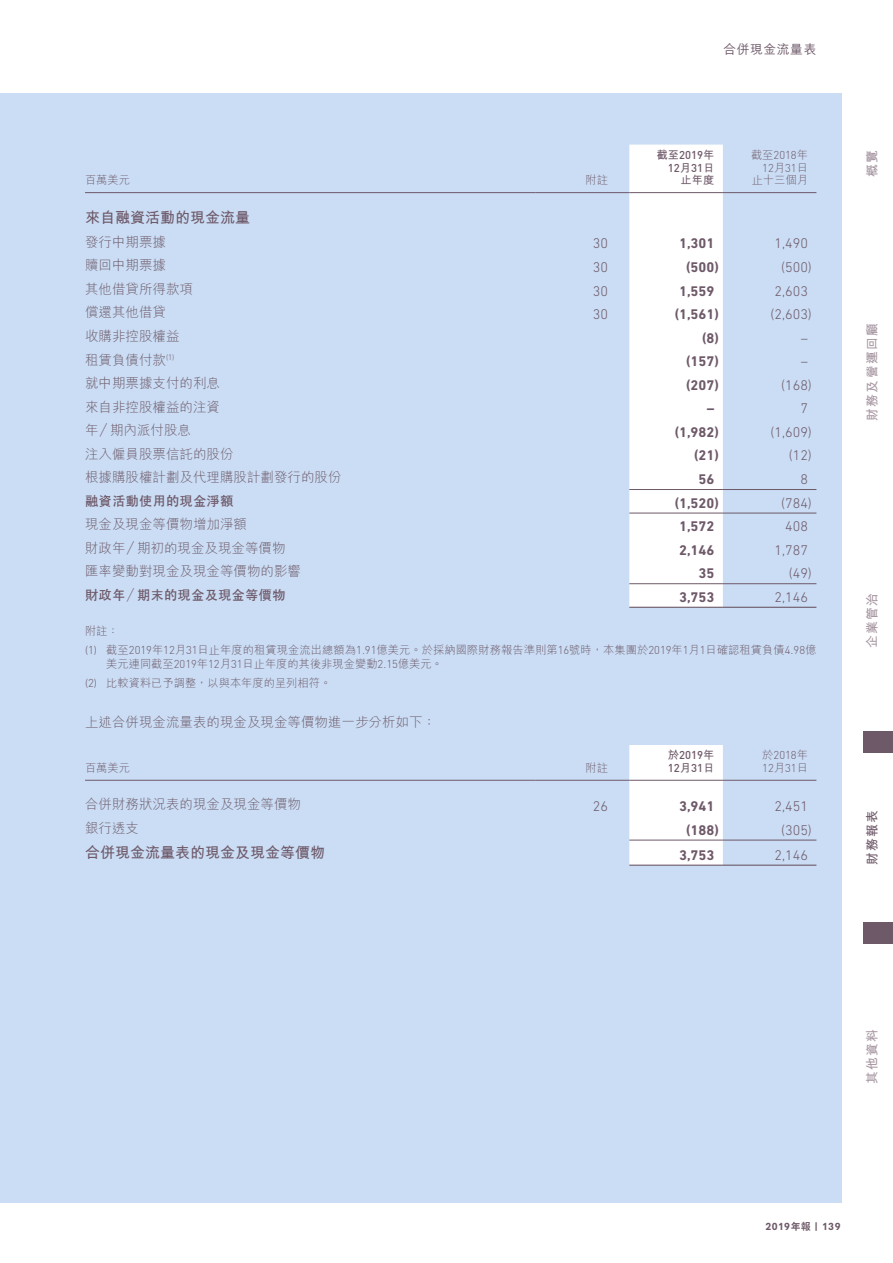
<style>
.page{position:relative;width:893px;height:1263px;background:#fff}
.page>*{position:absolute;margin:0;border:0;box-sizing:border-box;transform-origin:0 0}
.t1{font:700 15px "M Hei HK";color:#6e5969}
.t2{font:300 14.25px "DIN Next LT Pro";color:#6e5969}
.t3{font:700 14.25px "DIN Next LT Pro";color:#6e5969}
.t4{font:300 13.5px "M Hei HK";color:#6e5969}
.t5{font:700 13.5px "C Hei 2 HK";color:#6e5969}
.t6{font:700 12.75px "M Hei HK";letter-spacing:.1em;color:#a797a2}
.t7{font:500 12.75px "M Hei HK";letter-spacing:.05em;color:#6e5969}
.t8{font:700 12.75px "M Hei HK";color:#6e5969}
.t9{font:300 11.25px/18.5px "M Hei HK";color:#6e5969}
.t10{font:11.25px/12.8px "DIN Medium";color:#6e5969;text-align:right}
.t11{font:11.25px/12.8px "DIN Light";color:#6e5969;text-align:right}
.t12{font:700 11.25px "M Hei HK";color:#6e5969}
.t13{font:700 10.5px "AIA Everest";letter-spacing:.04em;color:#6e5969}
.s1{font-family:"M Hei HK";font-weight:700}
.s2{font-family:"M Hei HK";font-weight:300}
.s3{font-family:"DIN Next LT Pro"}
.s4{font-family:"DIN Light";font-weight:400}
.s5{font-family:"C Hei 2 HK";font-weight:800;font-size:9.75px}
</style>
<div class="page">
<div style="left:0;top:94px;width:842px;height:1109px;background:#caddf4"></div>
<div style="left:629px;top:145px;width:94px;height:462px;background:#fff"></div>
<hr style="left:85px;top:192px;width:451px;height:1px;background:#6e5969">
<hr style="left:536px;top:192px;width:93px;height:1px;background:#6e5969">
<hr style="left:629px;top:192px;width:94px;height:1px;background:#6e5969">
<hr style="left:723px;top:192px;width:93px;height:1px;background:#6e5969">
<hr style="left:629px;top:489px;width:94px;height:1px;background:#6e5969">
<hr style="left:723px;top:489px;width:93px;height:1px;background:#6e5969">
<hr style="left:629px;top:513px;width:94px;height:1px;background:#6e5969">
<hr style="left:723px;top:513px;width:93px;height:1px;background:#6e5969">
<hr style="left:629px;top:583px;width:94px;height:1px;background:#6e5969">
<hr style="left:723px;top:583px;width:93px;height:1px;background:#6e5969">
<hr style="left:629px;top:607px;width:94px;height:1px;background:#6e5969">
<hr style="left:723px;top:607px;width:93px;height:1px;background:#6e5969">
<div style="left:629px;top:745px;width:94px;height:120px;background:#fff"></div>
<hr style="left:85px;top:780px;width:451px;height:1px;background:#6e5969">
<hr style="left:536px;top:780px;width:93px;height:1px;background:#6e5969">
<hr style="left:629px;top:780px;width:94px;height:1px;background:#6e5969">
<hr style="left:723px;top:780px;width:93px;height:1px;background:#6e5969">
<hr style="left:629px;top:840px;width:94px;height:1px;background:#6e5969">
<hr style="left:723px;top:840px;width:93px;height:1px;background:#6e5969">
<hr style="left:629px;top:865px;width:94px;height:1px;background:#6e5969">
<hr style="left:723px;top:865px;width:93px;height:1px;background:#6e5969">
<div style="left:863px;top:731px;width:30px;height:22px;background:#6e5969"></div>
<div style="left:863px;top:923px;width:30px;height:21px;background:#6e5969"></div>
<p class="t9" style="left:85px;top:171px;width:46px">百萬美元</p>
<p class="t9" style="left:586px;top:171px;width:24px">附註</p>
<p class="t7" style="left:723px;top:40px;width:95px">合併現金流量表</p>
<p class="t10" style="left:657px;top:148px;width:59px"><span class="s1">截至</span>2019<span class="s1">年<br></span>12<span class="s1">月</span>31<span class="s1">日</span></p>
<p class="t12" style="left:681px;top:172px;width:35px">止年度</p>
<p class="t11" style="left:751px;top:148px;width:58px"><span class="s2">截至</span>2018<span class="s2">年<br></span>12<span class="s2">月</span>31<span class="s2">日</span></p>
<p class="t9" style="left:752px;top:171px;width:58px">止十三個月</p>
<p class="t1" style="left:85px;top:207px;width:166px">來自融資活動的現金流量</p>
<p class="t4" style="left:85px;top:235px;width:82px">發行中期票據</p>
<p class="t2" style="left:593px;top:235px;width:17px">30</p>
<p class="t3" style="left:679px;top:235px;width:37px">1,301</p>
<p class="t2" style="left:775px;top:235px;width:35px">1,490</p>
<p class="t4" style="left:85px;top:258px;width:82px">贖回中期票據</p>
<p class="t2" style="left:593px;top:259px;width:17px">30</p>
<p class="t3" style="left:686px;top:259px;width:34px">(500)</p>
<p class="t2" style="left:781px;top:259px;width:32px">(500)</p>
<p class="t4" style="left:85px;top:282px;width:109px">其他借貸所得款項</p>
<p class="t2" style="left:593px;top:283px;width:17px">30</p>
<p class="t3" style="left:679px;top:282px;width:37px">1,559</p>
<p class="t2" style="left:775px;top:283px;width:35px">2,603</p>
<p class="t4" style="left:85px;top:306px;width:82px">償還其他借貸</p>
<p class="t2" style="left:593px;top:306px;width:17px">30</p>
<p class="t3" style="left:675px;top:306px;width:46px">(1,561)</p>
<p class="t2" style="left:771px;top:306px;width:43px">(2,603)</p>
<p class="t4" style="left:85px;top:329px;width:96px">收購非控股權益</p>
<p class="t3" style="left:702px;top:329px;width:18px">(8)</p>
<p class="t2" style="left:801px;top:330px;width:9px">–</p>
<p class="t4" style="left:85px;top:353px;width:91px">租賃負債付款<sup>(</sup><sup>1</sup><sup>)</sup></p>
<p class="t3" style="left:686px;top:353px;width:34px">(157)</p>
<p class="t2" style="left:801px;top:353px;width:9px">–</p>
<p class="t4" style="left:85px;top:376px;width:136px">就中期票據支付的利息</p>
<p class="t3" style="left:686px;top:377px;width:34px">(207)</p>
<p class="t2" style="left:781px;top:377px;width:32px">(168)</p>
<p class="t4" style="left:85px;top:400px;width:136px">來自非控股權益的注資</p>
<p class="t3" style="left:707px;top:400px;width:9px">–</p>
<p class="t2" style="left:800px;top:400px;width:9px">7</p>
<p class="t4" style="left:85px;top:423px;width:107px">年／期內派付股息</p>
<p class="t3" style="left:675px;top:424px;width:46px">(1,982)</p>
<p class="t2" style="left:771px;top:424px;width:43px">(1,609)</p>
<p class="t4" style="left:85px;top:447px;width:150px">注入僱員股票信託的股份</p>
<p class="t3" style="left:694px;top:447px;width:26px">(21)</p>
<p class="t2" style="left:789px;top:447px;width:25px">(12)</p>
<p class="t4" style="left:85px;top:470px;width:258px">根據購股權計劃及代理購股計劃發行的股份</p>
<p class="t3" style="left:698px;top:471px;width:17px">56</p>
<p class="t2" style="left:800px;top:471px;width:9px">8</p>
<p class="t5" style="left:85px;top:491px;width:150px">融資活動使用的現金淨額</p>
<p class="t3" style="left:675px;top:494px;width:46px">(1,520)</p>
<p class="t2" style="left:781px;top:494px;width:32px">(784)</p>
<p class="t4" style="left:85px;top:517px;width:163px">現金及現金等價物增加淨額</p>
<p class="t3" style="left:679px;top:518px;width:37px">1,572</p>
<p class="t2" style="left:785px;top:518px;width:24px">408</p>
<p class="t4" style="left:85px;top:541px;width:202px">財政年／期初的現金及現金等價物</p>
<p class="t3" style="left:679px;top:541px;width:37px">2,146</p>
<p class="t2" style="left:775px;top:542px;width:35px">1,787</p>
<p class="t4" style="left:85px;top:565px;width:217px">匯率變動對現金及現金等價物的影響</p>
<p class="t3" style="left:698px;top:565px;width:17px">35</p>
<p class="t2" style="left:789px;top:565px;width:25px">(49)</p>
<p class="t5" style="left:85px;top:585px;width:202px">財政年／期末的現金及現金等價物</p>
<p class="t3" style="left:679px;top:588px;width:37px">3,753</p>
<p class="t2" style="left:775px;top:589px;width:35px">2,146</p>
<p class="t9" style="left:85px;top:622px;width:733px">附註：<br><span class="s3">(</span><span class="s4">1</span><span class="s3">)</span> 截至<span class="s4">2019</span>年<span class="s4">12</span>月<span class="s4">31</span>日止年度的租賃現金流出總額為<span class="s4">1.91</span>億美元。於採納國際財務報告準則第<span class="s4">16</span>號時，本集團於<span class="s4">2019</span>年<span class="s4">1</span>月<span class="s4">1</span>日確認租賃負債<span class="s4">4.98</span>億</p>
<p class="t9" style="left:85px;top:655px;width:359px;text-indent:21px">美元連同截至<span class="s4">2019</span>年<span class="s4">12</span>月<span class="s4">31</span>日止年度的其後非現金變動<span class="s4">2.15</span>億美元。<span class="s3">(</span><span class="s4">2</span><span class="s3">)</span> 比較資料已予調整，以與本年度的呈列相符。</p>
<p class="t4" style="left:85px;top:715px;width:352px">上述合併現金流量表的現金及現金等價物進一步分析如下：</p>
<p class="t9" style="left:85px;top:758px;width:46px">百萬美元</p>
<p class="t9" style="left:586px;top:758px;width:24px">附註</p>
<p class="t10" style="left:668px;top:748px;width:48px;text-align:left"><span class="s1">於</span>2019<span class="s1">年<br></span>12<span class="s1">月</span>31<span class="s1">日</span></p>
<p class="t11" style="left:762px;top:749px;width:47px;text-align:left"><span class="s2">於</span>2018<span class="s2">年<br></span>12<span class="s2">月</span>31<span class="s2">日</span></p>
<p class="t4" style="left:85px;top:797px;width:217px">合併財務狀況表的現金及現金等價物</p>
<p class="t2" style="left:593px;top:798px;width:17px">26</p>
<p class="t3" style="left:679px;top:798px;width:37px">3,941</p>
<p class="t2" style="left:775px;top:798px;width:35px">2,451</p>
<p class="t4" style="left:85px;top:821px;width:55px">銀行透支</p>
<p class="t3" style="left:686px;top:821px;width:34px">(188)</p>
<p class="t2" style="left:781px;top:821px;width:32px">(305)</p>
<p class="t1" style="left:85px;top:841px;width:241px">合併現金流量表的現金及現金等價物</p>
<p class="t3" style="left:679px;top:846px;width:37px">3,753</p>
<p class="t2" style="left:775px;top:847px;width:35px">2,146</p>
<p class="t6" style="left:863px;top:177px;width:28px;rotate:-90deg">概覽</p>
<p class="t6" style="left:863px;top:420px;width:98px;rotate:-90deg">財務及營運回顧</p>
<p class="t6" style="left:863px;top:648px;width:56px;rotate:-90deg">企業管治</p>
<p class="t8" style="left:863px;top:865px;width:56px;rotate:-90deg">財務報表</p>
<p class="t6" style="left:863px;top:1084px;width:56px;rotate:-90deg">其他資料</p>
<p class="t13" style="left:765px;top:1220px;width:77px">2019<span class="s5">年報</span> | 139</p>
</div>
